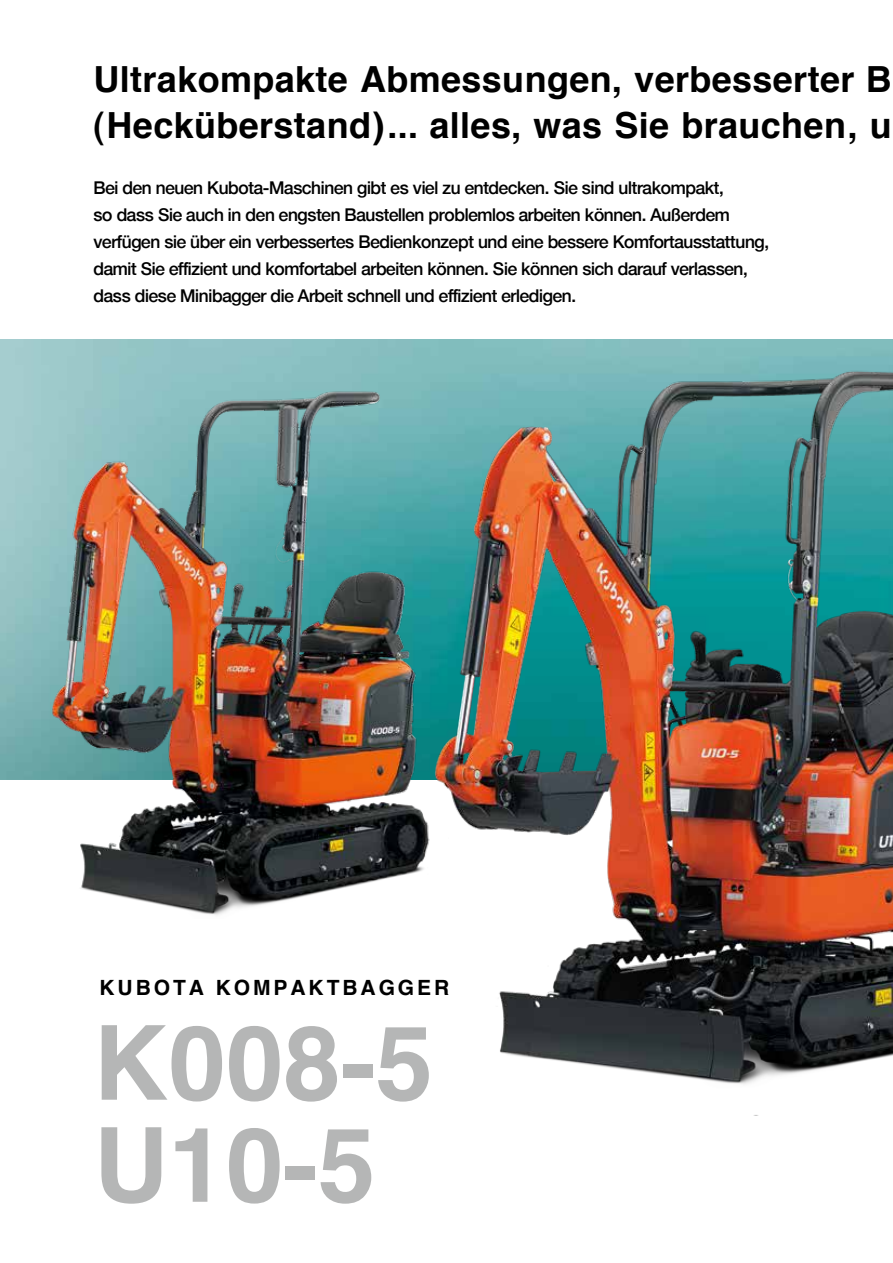
<style>
.page{position:relative;width:893px;height:1263px;background:#fff}
.page>*{position:absolute;margin:0;border:0;box-sizing:border-box;transform-origin:0 0}
.t1{font:700 103.5px/102px "Helvetica";color:#b5b6b6}
.t2{font:700 36px/46.5px "Helvetica";letter-spacing:.01em;color:#000}
.t3{font:700 21px "Helvetica";letter-spacing:.14em;color:#000}
.t4{font:500 18px/27px "Helvetica";letter-spacing:-.015em;color:#000}
</style>
<div class="page">
<img style="left:0;top:339px;width:893px;height:440px">
<img style="left:27px;top:376px;width:395px;height:539px">
<img style="left:422px;top:360px;width:471px;height:724px">
<h2 class="t2" style="left:94px;top:55px;width:800px">Ultrakompakte Abmessungen, verbesserter B (Hecküberstand)... alles, was Sie brauchen, u</h2>
<p class="t4" style="left:94px;top:174px;width:677px">Bei den neuen Kubota-Maschinen gibt es viel zu entdecken. Sie sind ultrakompakt,<br>so dass Sie auch in den engsten Baustellen problemlos arbeiten können. Außerdem verfügen sie über ein verbessertes Bedienkonzept und eine bessere Komfortausstattung, damit Sie effizient und komfortabel arbeiten können. Sie können sich darauf verlassen, dass diese Minibagger die Arbeit schnell und effizient erledigen.</p>
<p class="t3" style="left:99px;top:975px;width:351px">KUBOTA KOMPAKTBAGGER</p>
<h1 class="t1" style="left:94px;top:1010px;width:341px">K008-5<br>U10-5</h1>
</div>
